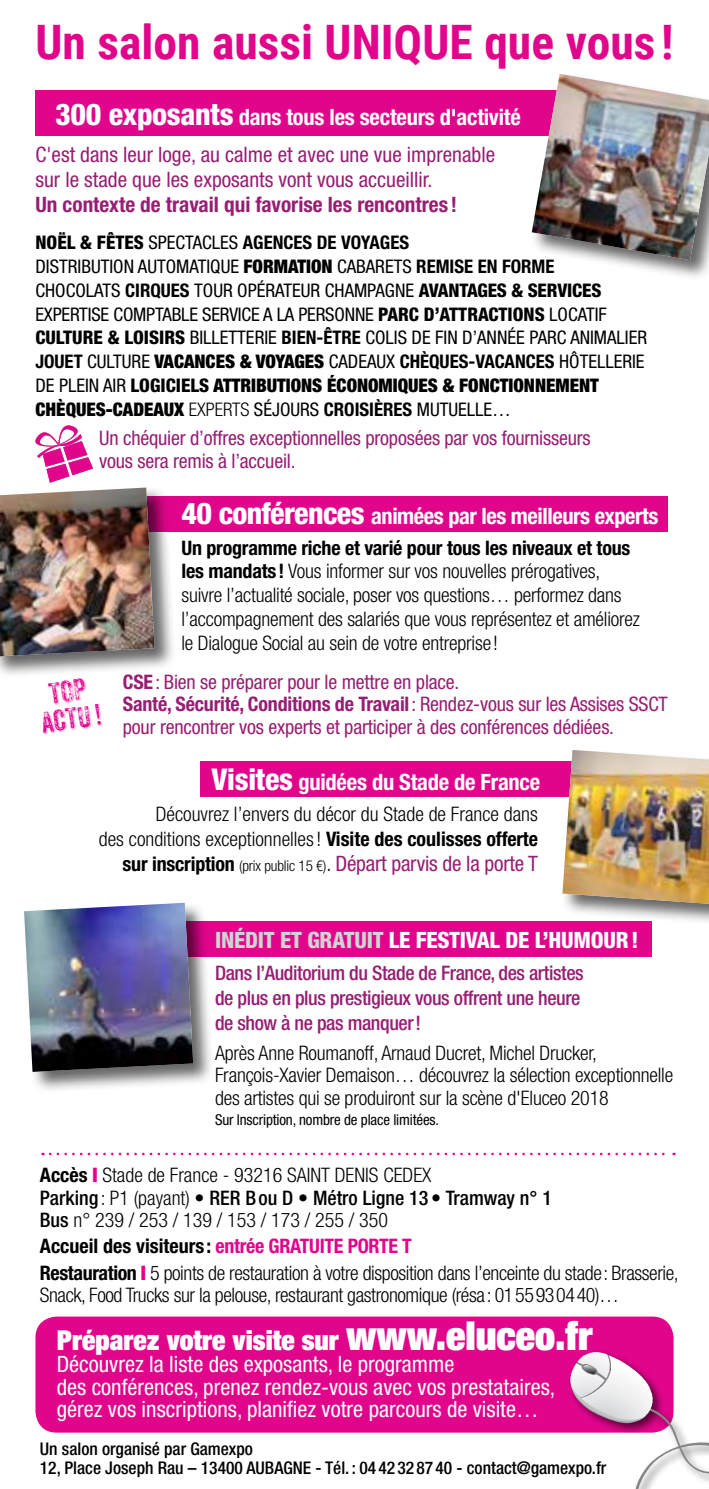
<style>
.page{position:relative;width:709px;height:1489px;background:#fff}
.page>*{position:absolute;margin:0;border:0;box-sizing:border-box;transform-origin:0 0}
.t1{font:700 47.5px "Roboto Condensed";color:#e1058c}
.t2{font:28.5px/27.5px "Anodyne Combined";color:#e1058c;text-align:center}
.t3{font:900 expanded 27.5px "Helvetica Neue";color:#fff}
.t4{font:condensed 22.5px/22.5px "Helvetica Neue";color:#fff}
.t5{font:700 condensed 22.5px "Helvetica Neue";letter-spacing:-.01em;color:#fff}
.t6{font:800 condensed 22.5px "Helvetica Neue";letter-spacing:-.01em;color:#fff}
.t7{font:condensed 21.25px/25px "Helvetica Neue";color:#971e73}
.t8{font:700 condensed 21.25px "Helvetica Neue";color:#971e73}
.t9{font:300 condensed 20px/23.8px "Helvetica Neue";letter-spacing:-.01em;color:#000}
.t10{font:condensed 20px/22.5px "Helvetica Neue";letter-spacing:-.01em;color:#971e73}
.t11{font:500 condensed 20px/25px "Helvetica Neue";letter-spacing:-.02em;color:#971e73}
.t12{font:condensed 18.75px/23.8px "Helvetica Neue";color:#000}
.t13{font:500 condensed 17.5px/19.2px "Helvetica Neue";color:#000}
.t14{font:condensed 15px "Helvetica Neue";letter-spacing:-.01em;color:#000}
.s1{font-weight:800;font-size:30px}
.s2{font-weight:800}
.s3{font-weight:700}
.s4{font-weight:900}
.s5{font-weight:300}
.s6{font-weight:700;font-size:20px;color:#000}
.s7{font-weight:300;font-size:15px;color:#000}
.s8{font-weight:300;color:#000}
.s9{color:#d1d3d4}
.s10{font-weight:900;color:#e1058c}
.s11{font-weight:500}
.s12{font-weight:700;color:#e1058c}
.s13{font-size:40px}
</style>
<div class="page">
<div style="left:35px;top:90px;width:597px;height:46px;background:#e1058c"></div>
<div style="left:101px;top:496px;width:567px;height:35px;background:#e1058c"></div>
<div style="left:201px;top:761px;width:508px;height:35px;background:#e1058c"></div>
<div style="left:148px;top:921px;width:504px;height:35px;background:#e1058c"></div>
<div style="left:35px;top:1316px;width:638px;height:116px;background:#e1058c;border-radius:21px"></div>
<svg style="left:567px;top:1351px;width:142px;height:137px"></svg>
<svg style="left:50px;top:1152px;width:624px;height:3px"></svg>
<div style="left:530px;top:72px;width:179px;height:209px;background:#000;opacity:.6"></div>
<img style="left:531px;top:74px;width:178px;height:186px">
<div style="left:0;top:486px;width:176px;height:192px;background:#000;opacity:.6"></div>
<div style="left:561px;top:748px;width:148px;height:177px;background:#000;opacity:.6"></div>
<img style="left:562px;top:750px;width:147px;height:153px">
<div style="left:23px;top:901px;width:191px;height:192px;background:#000;opacity:.6"></div>
<img style="left:24px;top:902px;width:169px;height:169px">
<img style="left:0;top:425px;width:154px;height:231px">
<h1 class="t1" style="left:35px;top:9px;width:639px">Un salon aussi UNIQUE que vous !</h1>
<p class="t5" style="left:55px;top:103px;width:467px"><span class="s1">300 exposants</span> dans tous les secteurs d'activité</p>
<p class="t7" style="left:35px;top:142px;width:461px">C'est dans leur loge, au calme et avec une vue imprenable sur le stade que les exposants vont vous accueillir.</p>
<p class="t8" style="left:35px;top:192px;width:423px">Un contexte de travail qui favorise les rencontres !</p>
<p class="t12" style="left:35px;top:231px;width:613px"><span class="s2">NOËL &amp; FÊTES</span> SPECTACLES <span class="s3">AGENCES DE VOYAGES<br></span>DISTRIBUTION AUTOMATIQUE <span class="s4">FORMATION</span> CABARETS <span class="s3">REMISE EN FORME<br></span>CHOCOLATS <span class="s3">CIRQUES</span> TOUR OPÉRATEUR CHAMPAGNE <span class="s2">AVANTAGES &amp; SERVICES </span>EXPERTISE COMPTABLE SERVICE A LA PERSONNE <span class="s2">PARC D’ATTRACTIONS</span> LOCATIF <span class="s2">CULTURE &amp; LOISIRS</span> BILLETTERIE <span class="s3">BIEN-ÊTRE</span> COLIS DE FIN D’ANNÉE PARC ANIMALIER <span class="s3">JOUET</span> CULTURE <span class="s4">VACANCES &amp; VOYAGES</span> CADEAUX <span class="s3">CHÈQUES-VACANCES</span> HÔTELLERIE DE PLEIN AIR <span class="s2">LOGICIELS</span> <span class="s4">ATTRIBUTIONS ÉCONOMIQUES &amp; FONCTIONNEMENT CHÈQUES-CADEAUX</span> <span class="s5">EXPERTS</span> SÉJOURS <span class="s3">CROISIÈRES</span> MUTUELLE…</p>
<p class="t10" style="left:99px;top:427px;width:493px">Un chéquier d’offres exceptionnelles proposées par vos fournisseurs vous sera remis à l’accueil.</p>
<p class="t5" style="left:181px;top:502px;width:478px"><span class="s1">40 conférences</span> animées par les meilleurs experts</p>
<p class="t9" style="left:181px;top:535px;width:460px"><span class="s3">Un programme riche et varié pour tous les niveaux et tous les mandats!</span> Vous informer sur vos nouvelles prérogatives, suivre l’actualité sociale, poser vos questions… performez dans l’accompagnement des salariés que vous représentez et améliorez le Dialogue Social au sein de votre entreprise!</p>
<p class="t10" style="left:123px;top:670px;width:546px"><span class="s3">CSE</span>: Bien se préparer pour le mettre en place.<br><span class="s3">Santé, Sécurité, Conditions de Travail</span>: Rendez-vous sur les Assises SSCT pour rencontrer vos experts et participer à des conférences dédiées.</p>
<p class="t5" style="left:211px;top:767px;width:330px"><span class="s1">Visites</span> guidées du Stade de France</p>
<p class="t9" style="left:99px;top:800px;width:440px;line-height:25px;text-align:right">Découvrez l’envers du décor du Stade de France dans<br>des conditions exceptionnelles! <span class="s3">Visite des coulisses offerte</span></p>
<p class="t7" style="left:123px;top:850px;width:417px"><span class="s6">sur inscription</span> <span class="s7">(prix public 15 €)</span><span class="s8">.</span> Départ parvis de la porte T</p>
<h2 class="t2" style="left:36px;top:682px;width:63px;rotate:-8deg">TOP<br>ACTU !</h2>
<p class="t6" style="left:215px;top:925px;width:425px"><span class="s9">INÉDIT ET GRATUIT</span> LE FESTIVAL DE L’HUMOUR!</p>
<p class="t11" style="left:215px;top:960px;width:370px">Dans l’Auditorium du Stade de France, des artistes de plus en plus prestigieux vous offrent une heure de show à ne pas manquer!</p>
<p class="t9" style="left:215px;top:1041px;width:460px;line-height:22.5px">Après Anne Roumanoff, Arnaud Ducret, Michel Drucker,<br>François-Xavier Demaison… découvrez la sélection exceptionnelle des artistes qui se produiront sur la scène d'Eluceo 2018</p>
<p class="t14" style="left:215px;top:1110px;width:225px">Sur Inscription, nombre de place limitées.</p>
<p class="t9" style="left:40px;top:1163px;width:513px;line-height:22.5px"><span class="s3">Accès</span> <span class="s10">I</span> Stade de France - 93216 SAINT DENIS CEDEX<br><span class="s11">Parking</span> : P1 (payant) • <span class="s11">RER Bou D</span> • <span class="s11">Métro Ligne 13</span> • <span class="s11">Tramway n° 1<br>Bus</span> n° 239 / 253 / 139 / 153 / 173 / 255 / 350</p>
<p class="t9" style="left:40px;top:1233px;width:640px;line-height:26px"><span class="s3">Accueil des visiteurs:</span> <span class="s12">entrée GRATUITE PORTE T<br></span><span class="s3">Restauration</span> <span class="s10">I</span> 5 points de restauration à votre disposition dans l’enceinte du stade: Brasserie,</p>
<p class="t9" style="left:40px;top:1282px;width:581px">Snack, Food Trucks sur la pelouse, restaurant gastronomique (résa: 0155930440)…</p>
<h3 class="t3" style="left:57px;top:1321px;width:537px">Préparez votre visite sur <span class="s13">www.eluceo.fr</span></h3>
<p class="t4" style="left:57px;top:1352px;width:500px">Découvrez la liste des exposants, le programme<br>des conférences, prenez rendez-vous avec vos prestataires, gérez vos inscriptions, planifiez votre parcours de visite…</p>
<p class="t13" style="left:40px;top:1438px;width:568px">Un salon organisé par Gamexpo<br>12, Place Joseph Rau – 13400 AUBAGNE - Tél. : 04 42 32 87 40 - contact@gamexpo.fr</p>
</div>
